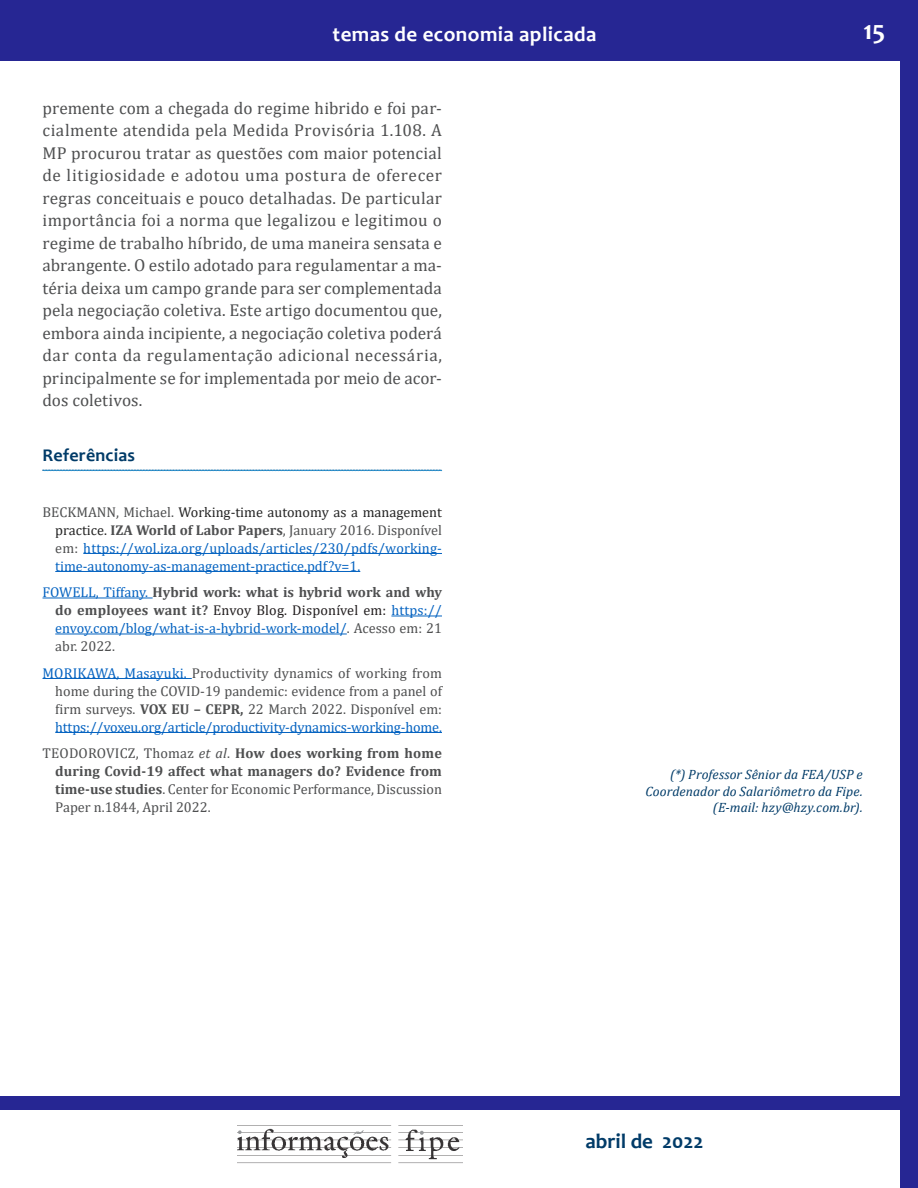
<style>
.page{position:relative;width:918px;height:1188px;background:#fff}
.page>*{position:absolute;margin:0;border:0;box-sizing:border-box;transform-origin:0 0}
.t1{font:700 27px "Candara";color:#fff}
.t2{font:700 21px "Candara";letter-spacing:.02em;color:#fff}
.t3{font:700 21px "Candara";color:#003b68}
.t4{font:700 18px "Candara";letter-spacing:.01em;color:#003b68}
.t5{font:17.25px/22.5px "Cambria";letter-spacing:-.005em;color:#4e4f50;text-align:justify}
.t6{font:14.25px/18px "Cambria";color:#0563c1;text-align:justify}
.t7{font:14.25px/18px "Cambria";letter-spacing:-.01em;color:#4e4f50;text-align:justify}
.t8{font:700 14.25px/18px "Cambria";letter-spacing:.005em;color:#4e4f50;text-align:justify}
.t9{font:italic 13.5px/16.5px "Cambria";letter-spacing:.005em;color:#003b68;text-align:right}
.s1{color:#4e4f50}
.s2{color:#252525}
.s3{font-weight:700;color:#4e4f50}
.s4{color:#231f20}
.s5{color:#0563c1}
.s6{font-weight:700}
.s7{font-weight:400}
.s8{font-weight:400;font-style:italic}
</style>
<div class="page">
<div style="left:900px;top:0;width:18px;height:1188px;background:#262693"></div>
<div style="left:0;top:0;width:918px;height:61px;background:#262693"></div>
<img style="left:238px;top:1128px;width:225px;height:36px">
<div style="left:0;top:1097px;width:918px;height:13px;background:#262693"></div>
<svg style="left:42px;top:470px;width:400px;height:1px"></svg>
<hr style="left:83px;top:553px;width:359px;height:1px;background:#0563c1">
<hr style="left:55px;top:571px;width:305px;height:1px;background:#0563c1">
<hr style="left:43px;top:598px;width:110px;height:1px;background:#0563c1">
<hr style="left:391px;top:616px;width:51px;height:1px;background:#0563c1">
<hr style="left:55px;top:634px;width:292px;height:1px;background:#0563c1">
<hr style="left:43px;top:678px;width:149px;height:1px;background:#0563c1">
<hr style="left:55px;top:732px;width:387px;height:1px;background:#0563c1">
<p class="t2" style="left:333px;top:21px;width:265px">temas de economia aplicada</p>
<h1 class="t1" style="left:863px;top:13px;width:23px">15</h1>
<p class="t5" style="left:43px;top:97px;width:401px">premente com a chegada do regime hibrido e foi par&shy;cialmente atendida pela Medida Provisória 1.108. A MP procurou tratar as questões com maior potencial de litigiosidade e adotou uma postura de oferecer regras conceituais e pouco detalhadas. De particular importância foi a norma que legalizou e legitimou o regime de trabalho híbrido, de uma maneira sensata e abrangente. O estilo adotado para regulamentar a ma&shy;téria deixa um campo grande para ser complementada pela negociação coletiva. Este artigo documentou que, embora ainda incipiente, a negociação coletiva poderá dar conta da regulamentação adicional necessária, principalmente se for implementada por meio de acor&shy;dos coletivos.</p>
<p class="t4" style="left:43px;top:444px;width:94px">Referências</p>
<p class="t6" style="left:55px;top:503px;width:388px;text-indent:-13px"><span class="s1">BECKMANN, Michael.</span> <span class="s2">Working-time autonomy as a management practice.</span> <span class="s3">IZA World of Labor Papers</span><span class="s1">, January 2016. Disponível em:</span> https://wol.iza.org/uploads/articles/230/pdfs/working&shy;time-autonomy-as-management-practice.pdf?v=1.</p>
<p class="t6" style="left:55px;top:583px;width:388px;text-indent:-13px">FOWELL, Tiffany. <span class="s3">Hybrid work: what is hybrid work and why do employees want it?</span> <span class="s4">Envoy Blog. Disponível em:</span> https:// envoy.com/blog/what-is-a-hybrid-work-model/<span class="s1">. Acesso em: 21 abr. 2022.</span></p>
<p class="t7" style="left:55px;top:664px;width:388px;text-indent:-13px"><span class="s5">MORIKAWA, Masayuki.</span> Productivity dynamics of working from home during the COVID-19 pandemic: evidence from a panel of firm surveys. <span class="s6">VOX EU – CEPR,</span> 22 March 2022. Disponível em: <span class="s5">https://voxeu.org/article/productivity-dynamics-working-home.</span></p>
<p class="t8" style="left:55px;top:744px;width:388px;text-indent:-13px"><span class="s7">TEODOROVICZ, Thomaz</span> <span class="s8">et al</span><span class="s7">.</span> How does working from home during Covid-19 affect what managers do? Evidence from time-use studies<span class="s7">. Center for Economic Performance, Discussion Paper n.1844, April 2022.</span></p>
<p class="t9" style="left:646px;top:766px;width:219px">(*) Professor Sênior da FEA/USP e<br>Coordenador do Salariômetro da Fipe. (E-mail: hzy@hzy.com.br).</p>
<p class="t3" style="left:585px;top:1128px;width:120px">abril de 2022</p>
</div>
